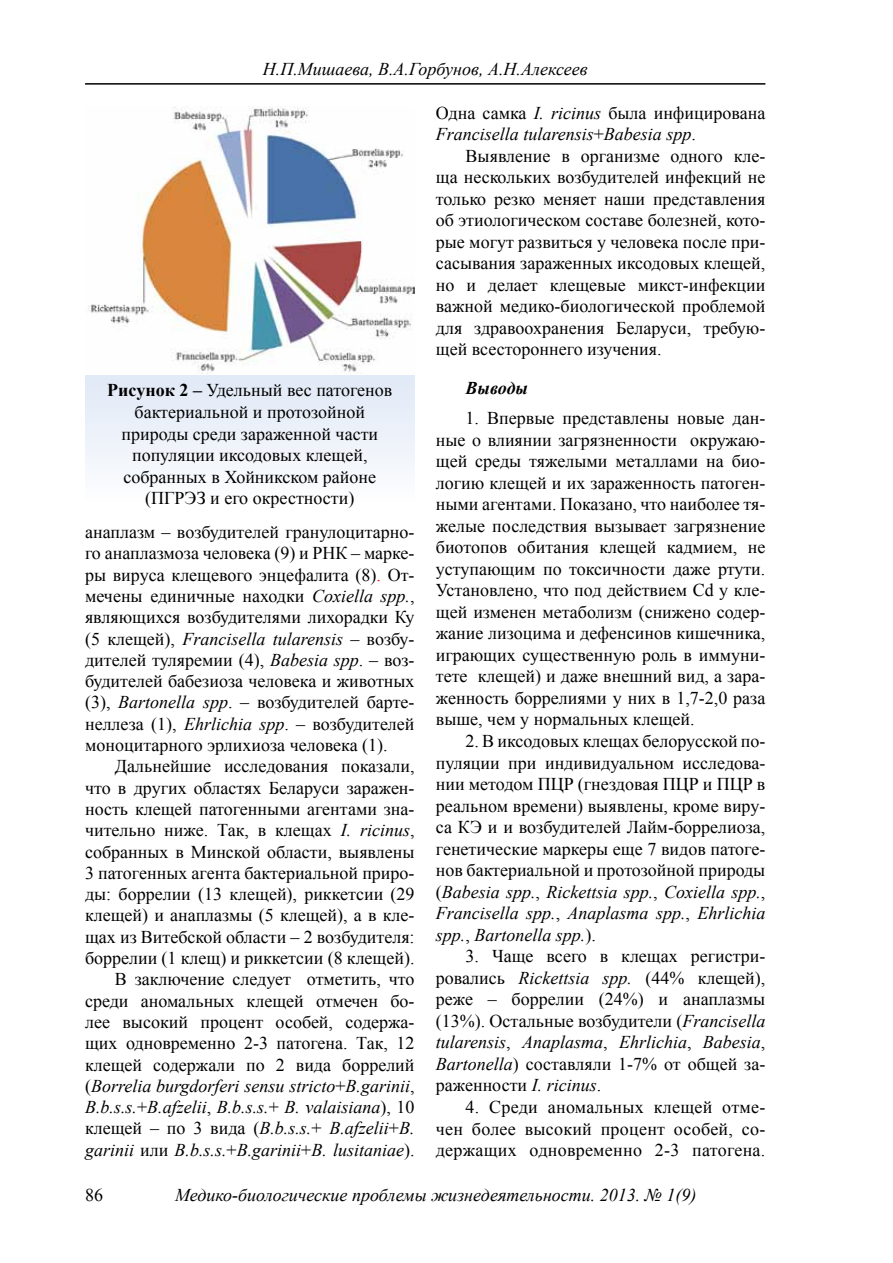
<style>
.page{position:relative;width:893px;height:1263px;background:#fff}
.page>*{position:absolute;margin:0;border:0;box-sizing:border-box;transform-origin:0 0}
.t1{font:18px/21.6px "Times New Roman";color:#000;text-align:justify}
.t2{font:italic 18px/21.6px "Times New Roman";color:#000}
.t3{font:italic 700 18px "Times New Roman";color:#000}
.s1{font-weight:700}
.s2{color:#f00}
.s3{font-style:italic}
.s4{font-style:normal}
</style>
<div class="page">
<hr style="left:85px;top:83px;width:680px;height:2px;background:#000">
<svg style="left:85px;top:375px;width:330px;height:94px"></svg>
<img style="left:88px;top:106px;width:327px;height:268px">
<p class="t2" style="left:263px;top:58px;width:326px">Н.П.Мишаева, В.А.Горбунов, А.Н.Алексеев</p>
<p class="t1" style="left:107px;top:379px;width:287px;text-align:center"><span class="s1">Рисунок 2 –</span> Удельный вес патогенов бактериальной и протозойной природы среди зараженной части популяции иксодовых клещей, собранных в Хойникском районе (ПГРЭЗ и его окрестности)</p>
<p class="t1" style="left:85px;top:521px;width:331px">анаплазм – возбудителей гранулоцитарно&shy;го анаплазмоза человека (9) и РНК – марке&shy;ры вируса клещевого энцефалита (8)<span class="s2">.</span> От&shy;мечены единичные находки <span class="s3">Coxiella spp.</span>, являющихся возбудителями лихорадки Ку (5 клещей), <span class="s3">Francisella tularensis</span> – возбу&shy;дителей туляремии (4), <span class="s3">Babesia spp</span>. – воз&shy;будителей бабезиоза человека и животных (3), <span class="s3">Bartonella spp</span>. – возбудителей барте&shy;неллеза (1), <span class="s3">Ehrlichia spp</span>. – возбудителей моноцитарного эрлихиоза человека (1).</p>
<p class="t1" style="left:85px;top:755px;width:331px;text-align:right">Дальнейшие исследования показали, что в других областях Беларуси заражен&shy;ность клещей патогенными агентами зна&shy;чительно ниже. Так, в клещах <span class="s3">I. ricinus</span>, собранных в Минской области, выявлены 3 патогенных агента бактериальной приро&shy;ды: боррелии (13 клещей), риккетсии (29 клещей) и анаплазмы (5 клещей), а в кле&shy;щах из Витебской области – 2 возбудителя: боррелии (1 клещ) и риккетсии (8 клещей).<br>В заключение следует отметить, что среди аномальных клещей отмечен бо&shy;лее высокий процент особей, содержа&shy;щих одновременно 2-3 патогена. Так, 12 клещей содержали по 2 вида боррелий (<span class="s3">Borrelia burgdorferi sensu stricto</span>+<span class="s3">B.garinii</span>, <span class="s3">B.b.s.s.</span>+<span class="s3">B.afzelii</span>, <span class="s3">B.b.s.s.</span>+ <span class="s3">B. valaisiana</span>), 10 клещей – по 3 вида (<span class="s3">B.b.s.s.</span>+ <span class="s3">B.afzelii</span>+<span class="s3">B. garinii</span> или <span class="s3">B.b.s.s.</span>+<span class="s3">B.garinii</span>+<span class="s3">B. lusitaniae</span>).</p>
<p class="t2" style="left:436px;top:101px;width:331px"><span class="s4">Одна самка</span> I. ricinus <span class="s4">была инфицирована<br></span>Francisella tularensis<span class="s4">+</span>Babesia spp<span class="s4">.</span></p>
<p class="t1" style="left:436px;top:145px;width:331px;text-indent:30px">Выявление в организме одного кле&shy;ща нескольких возбудителей инфекций не только резко меняет наши представления об этиологическом составе болезней, кото&shy;рые могут развиться у человека после при&shy;сасывания зараженных иксодовых клещей, но и делает клещевые микст-инфекции важной медико-биологической проблемой для здравоохранения Беларуси, требую&shy;щей всестороннего изучения.</p>
<p class="t3" style="left:466px;top:375px;width:64px">Выводы</p>
<p class="t1" style="left:436px;top:407px;width:331px;text-indent:30px">1. Впервые представлены новые дан&shy;ные о влиянии загрязненности окружаю&shy;щей среды тяжелыми металлами на био&shy;логию клещей и их зараженность патоген&shy;ными агентами. Показано, что наиболее тя&shy;желые последствия вызывает загрязнение биотопов обитания клещей кадмием, не уступающим по токсичности даже ртути.<br>Установлено, что под действием Сd у кле&shy;щей изменен метаболизм (снижено содер&shy;жание лизоцима и дефенсинов кишечника, играющих существенную роль в иммуни&shy;тете клещей) и даже внешний вид, а зара&shy;женность боррелиями у них в 1,7-2,0 раза выше, чем у нормальных клещей.</p>
<p class="t1" style="left:436px;top:730px;width:331px;text-indent:30px">2. В иксодовых клещах белорусской по&shy;пуляции при индивидуальном исследова&shy;нии методом ПЦР (гнездовая ПЦР и ПЦР в реальном времени) выявлены, кроме виру&shy;са КЭ и и возбудителей Лайм-боррелиоза, генетические маркеры еще 7 видов патоге&shy;нов бактериальной и протозойной природы (<span class="s3">Babesia spp.</span>, <span class="s3">Rickettsia spp.</span>, <span class="s3">Соxiella spp.</span>, <span class="s3">Francisella spp.</span>, <span class="s3">Anaplasma spp.</span>, <span class="s3">Ehrlichia spp.</span>, <span class="s3">Bartonella spp.</span>).</p>
<p class="t1" style="left:436px;top:945px;width:331px;text-indent:30px">3. Чаще всего в клещах регистри&shy;ровались <span class="s3">Rickettsia spp.</span> (44% клещей), реже – боррелии (24%) и анаплазмы (13%). Остальные возбудители (<span class="s3">Francisella tularensis</span>, <span class="s3">Anaplasma</span>, <span class="s3">Ehrlichia</span>, <span class="s3">Babesia</span>, <span class="s3">Bartonella</span>) составляли 1-7% от общей за&shy;раженности <span class="s3">I. ricinus</span>.</p>
<p class="t1" style="left:436px;top:1096px;width:331px;text-indent:30px">4. Среди аномальных клещей отме&shy;чен более высокий процент особей, со&shy;держащих одновременно 2-3 патогена.</p>
<p class="t1" style="left:85px;top:1184px;width:19px">86</p>
<p class="t2" style="left:175px;top:1184px;width:523px">Медико-биологические проблемы жизнедеятельности. 2013. № 1(9)</p>
</div>
